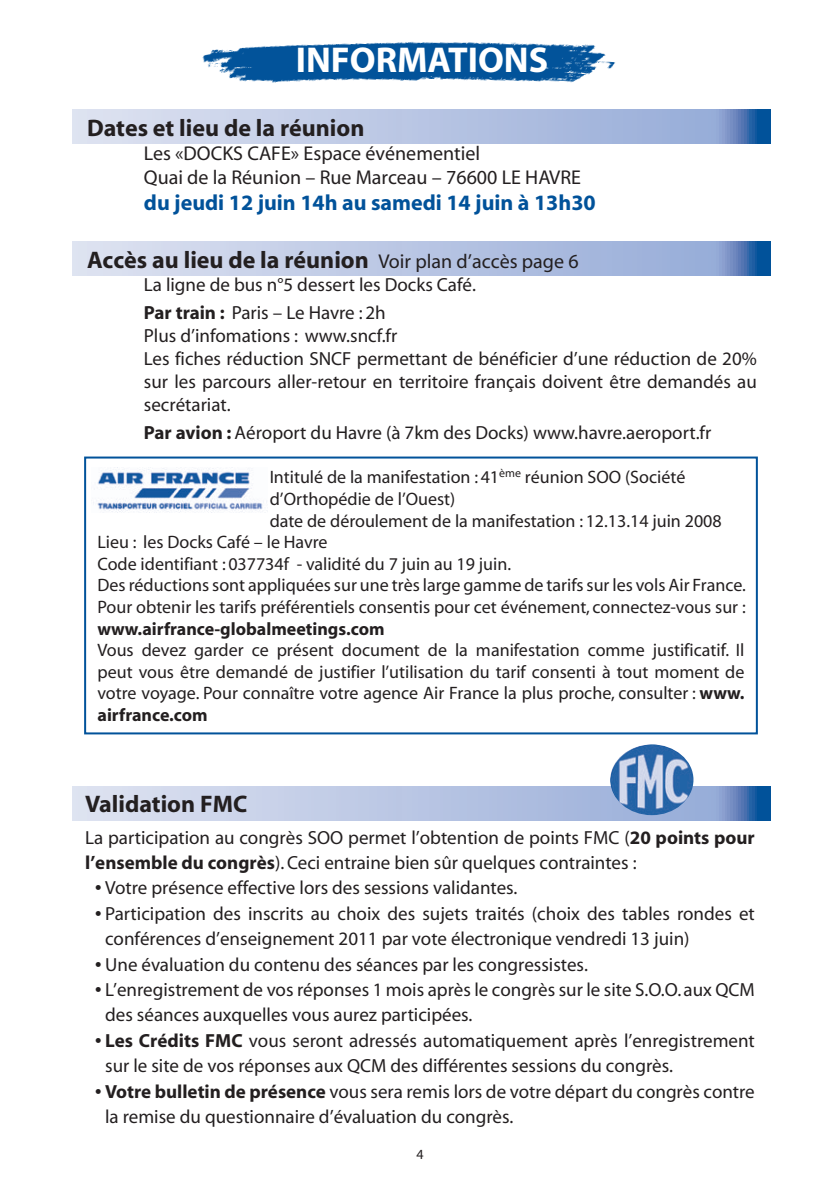
<style>
.page{position:relative;width:840px;height:1191px;background:#fff}
.page>*{position:absolute;margin:0;border:0;box-sizing:border-box;transform-origin:0 0}
.t1{font:700 36px "Myriad";color:#fff}
.t2{font:700 24px "Myriad";color:#231f20}
.t3{font:700 22px "Myriad";color:#01529a}
.t4{font:20px/24px "Myriad";color:#231f20}
.t5{font:19px/25.4px "Myriad";color:#231f20}
.t6{font:18px/21.6px "Myriad";color:#231f20;text-align:justify}
.t7{font:700 18px "Myriad";color:#231f20}
.t8{font:14px "Myriad";color:#231f20}
.s1{font-weight:400;font-size:20px}
.s2{font-weight:700}
</style>
<div class="page">
<svg style="left:72px;top:787px;width:698px;height:34px;background:#b3c2e0"></svg>
<svg style="left:72px;top:109px;width:698px;height:34px;background:#b2c1e0"></svg>
<img style="left:202px;top:41px;width:414px;height:42px">
<svg style="left:72px;top:241px;width:698px;height:34px;background:#b2c1e0"></svg>
<div style="left:84px;top:456px;width:673px;height:278px;border:2px solid #01529a"></div>
<img style="left:93px;top:467px;width:174px;height:46px">
<img style="left:609px;top:744px;width:84px;height:71px;border-radius:50%">
<h1 class="t1" style="left:295px;top:42px;width:254px">INFORMATIONS</h1>
<p class="t2" style="left:87px;top:116px;width:279px">Dates et lieu de la réunion</p>
<p class="t4" style="left:144px;top:142px;width:438px">Les «DOCKS CAFE» Espace événementiel<br>Quai de la Réunion – Rue Marceau – 76600 LE HAVRE</p>
<p class="t3" style="left:144px;top:192px;width:453px">du jeudi 12 juin 14h au samedi 14 juin à 13h30</p>
<p class="t2" style="left:87px;top:248px;width:492px">Accès au lieu de la réunion <span class="s1">Voir plan d’accès page 6</span></p>
<p class="t5" style="left:144px;top:271px;width:333px;line-height:28.4px">La ligne de bus n°5 dessert les Docks Café.<br><span class="s2">Par train :</span> Paris – Le Havre : 2h</p>
<p class="t5" style="left:144px;top:325px;width:614px;line-height:22.8px">Plus d’infomations : www.sncf.fr<br>Les fiches réduction SNCF permettant de bénéficier d’une réduction de 20% sur les parcours aller-retour en territoire français doivent être demandés au secrétariat.</p>
<p class="t5" style="left:144px;top:421px;width:568px"><span class="s2">Par avion :</span> Aéroport du Havre (à 7km des Docks) www.havre.aeroport.fr</p>
<p class="t6" style="left:269px;top:467px;width:417px">Intitulé de la manifestation : 41<sup>ème</sup> réunion SOO (Société</p>
<p class="t6" style="left:269px;top:489px;width:187px">d’Orthopédie de l’Ouest)</p>
<p class="t6" style="left:269px;top:510px;width:453px">date de déroulement de la manifestation : 12.13.14 juin 2008</p>
<p class="t6" style="left:97px;top:532px;width:231px">Lieu : les Docks Café – le Havre</p>
<p class="t6" style="left:97px;top:554px;width:415px">Code identifiant : 037734f - validité du 7 juin au 19 juin.</p>
<p class="t6" style="left:97px;top:575px;width:649px">Des réductions sont appliquées sur une très large gamme de tarifs sur les vols Air France.</p>
<p class="t6" style="left:97px;top:597px;width:649px">Pour obtenir les tarifs préférentiels consentis pour cet événement, connectez-vous sur :</p>
<p class="t7" style="left:97px;top:619px;width:288px">www.airfrance-globalmeetings.com</p>
<p class="t6" style="left:97px;top:640px;width:648px">Vous devez garder ce présent document de la manifestation comme justificatif. Il peut vous être demandé de justifier l’utilisation du tarif consenti à tout moment de votre voyage. Pour connaître votre agence Air France la plus proche, consulter : <span class="s2">www. airfrance.com</span></p>
<p class="t2" style="left:85px;top:792px;width:164px">Validation FMC</p>
<p class="t5" style="left:85px;top:825px;width:670px">La participation au congrès SOO permet l’obtention de points FMC (<span class="s2">20 points pour l’ensemble du congrès</span>). Ceci entraine bien sûr quelques contraintes :</p>
<p class="t5" style="left:95px;top:876px;width:423px"><span class="s2">•</span> Votre présence effective lors des sessions validantes.</p>
<p class="t5" style="left:105px;top:901px;width:650px;text-indent:-10px"><span class="s2">•</span> Participation des inscrits au choix des sujets traités (choix des tables rondes et conférences d’enseignement 2011 par vote électronique vendredi 13 juin)</p>
<p class="t5" style="left:95px;top:952px;width:494px"><span class="s2">•</span> Une évaluation du contenu des séances par les congressistes.</p>
<p class="t5" style="left:105px;top:977px;width:651px;text-indent:-10px"><span class="s2">•</span> L’enregistrement de vos réponses 1 mois après le congrès sur le site S.O.O. aux QCM des séances auxquelles vous aurez participées.</p>
<p class="t5" style="left:105px;top:1028px;width:650px;text-indent:-10px"><span class="s2">• Les Crédits FMC</span> vous seront adressés automatiquement après l’enregistrement sur le site de vos réponses aux QCM des différentes sessions du congrès.</p>
<p class="t5" style="left:105px;top:1079px;width:650px;text-indent:-10px"><span class="s2">• Votre bulletin de présence</span> vous sera remis lors de votre départ du congrès contre la remise du questionnaire d’évaluation du congrès.</p>
<p class="t8" style="left:416px;top:1147px;width:9px">4</p>
</div>
